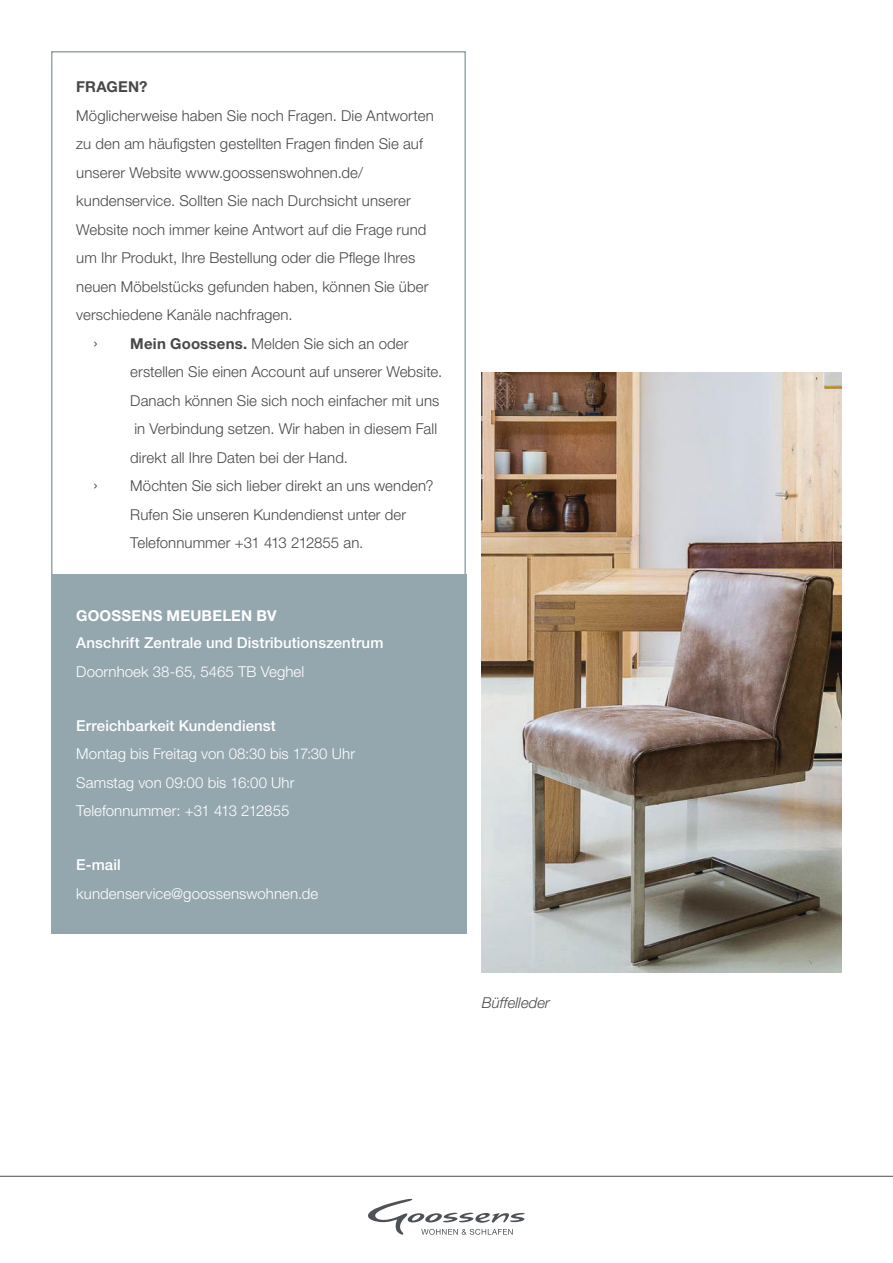
<style>
.page{position:relative;width:893px;height:1263px;background:#fff}
.page>*{position:absolute;margin:0;border:0;box-sizing:border-box;transform-origin:0 0}
.t1{font:300 18px "Helvetica Neue LT Std";color:#484849}
.t2{font:300 15px/28.5px "Helvetica Neue LT Std";letter-spacing:.005em;color:#484849}
.t3{font:300 15px "Helvetica Neue LT Std";letter-spacing:.005em;color:#fff}
.t4{font:500 15px "Helvetica Neue LT Std";letter-spacing:.005em;color:#fff}
.t5{font:700 15px "Helvetica Neue LT Std";letter-spacing:.015em;color:#fff}
.bodytext{font:italic 300 15px "Helvetica Neue LT Std";color:#4d4d4f}
.t6{font:700 15px "Helvetica Neue LT Std";letter-spacing:.015em;color:#484849}
.s1{font-weight:700}
</style>
<div class="page">
<hr style="left:0;top:1176px;width:893px;height:1px;background:#4d4d4f">
<svg style="left:368px;top:1198px;width:157px;height:37px"></svg>
<img style="left:482px;top:373px;width:360px;height:599px">
<div style="left:51px;top:574px;width:415px;height:359px;background:#95a7ae"></div>
<div style="left:51px;top:51px;width:415px;height:536px;border:2px solid #95a7ae"></div>
<p class="t6" style="left:76px;top:78px;width:73px">FRAGEN?</p>
<p class="t2" style="left:76px;top:101px;width:359px">Möglicherweise haben Sie noch Fragen. Die Antworten zu den am häufigsten gestellten Fragen finden Sie auf unserer Website www.goossenswohnen.de/ kundenservice. Sollten Sie nach Durchsicht unserer Website noch immer keine Antwort auf die Frage rund um Ihr Produkt, Ihre Bestellung oder die Pflege Ihres</p>
<p class="t2" style="left:76px;top:272px;width:354px">neuen Möbelstücks gefunden haben, können Sie über verschiedene Kanäle nachfragen.</p>
<p class="t1" style="left:93px;top:331px;width:6px">›</p>
<p class="t2" style="left:130px;top:329px;width:313px"><span class="s1">Mein Goossens.</span> Melden Sie sich an oder erstellen Sie einen Account auf unserer Website.<br>Danach können Sie sich noch einfacher mit uns in Verbindung setzen. Wir haben in diesem Fall direkt all Ihre Daten bei der Hand.</p>
<p class="t1" style="left:93px;top:474px;width:6px">›</p>
<p class="t2" style="left:130px;top:471px;width:305px">Möchten Sie sich lieber direkt an uns wenden?<br>Rufen Sie unseren Kundendienst unter der<br>Telefonnummer +31 413 212855 an.</p>
<p class="t5" style="left:76px;top:607px;width:202px">GOOSSENS MEUBELEN BV</p>
<p class="t4" style="left:76px;top:634px;width:309px">Anschrift Zentrale und Distributionszentrum</p>
<p class="t3" style="left:76px;top:662px;width:230px">Doornhoek 38-65, 5465 TB Veghel</p>
<p class="t4" style="left:76px;top:716px;width:201px">Erreichbarkeit Kundendienst</p>
<p class="t3" style="left:76px;top:745px;width:280px">Montag bis Freitag von 08:30 bis 17:30 Uhr</p>
<p class="t3" style="left:76px;top:773px;width:220px">Samstag von 09:00 bis 16:00 Uhr</p>
<p class="t3" style="left:76px;top:802px;width:215px">Telefonnummer: +31 413 212855</p>
<p class="t4" style="left:76px;top:856px;width:46px">E-mail</p>
<p class="t3" style="left:76px;top:884px;width:244px">kundenservice@goossenswohnen.de</p>
<p class="bodytext" style="left:482px;top:993px;width:70px">Büffelleder</p>
</div>
